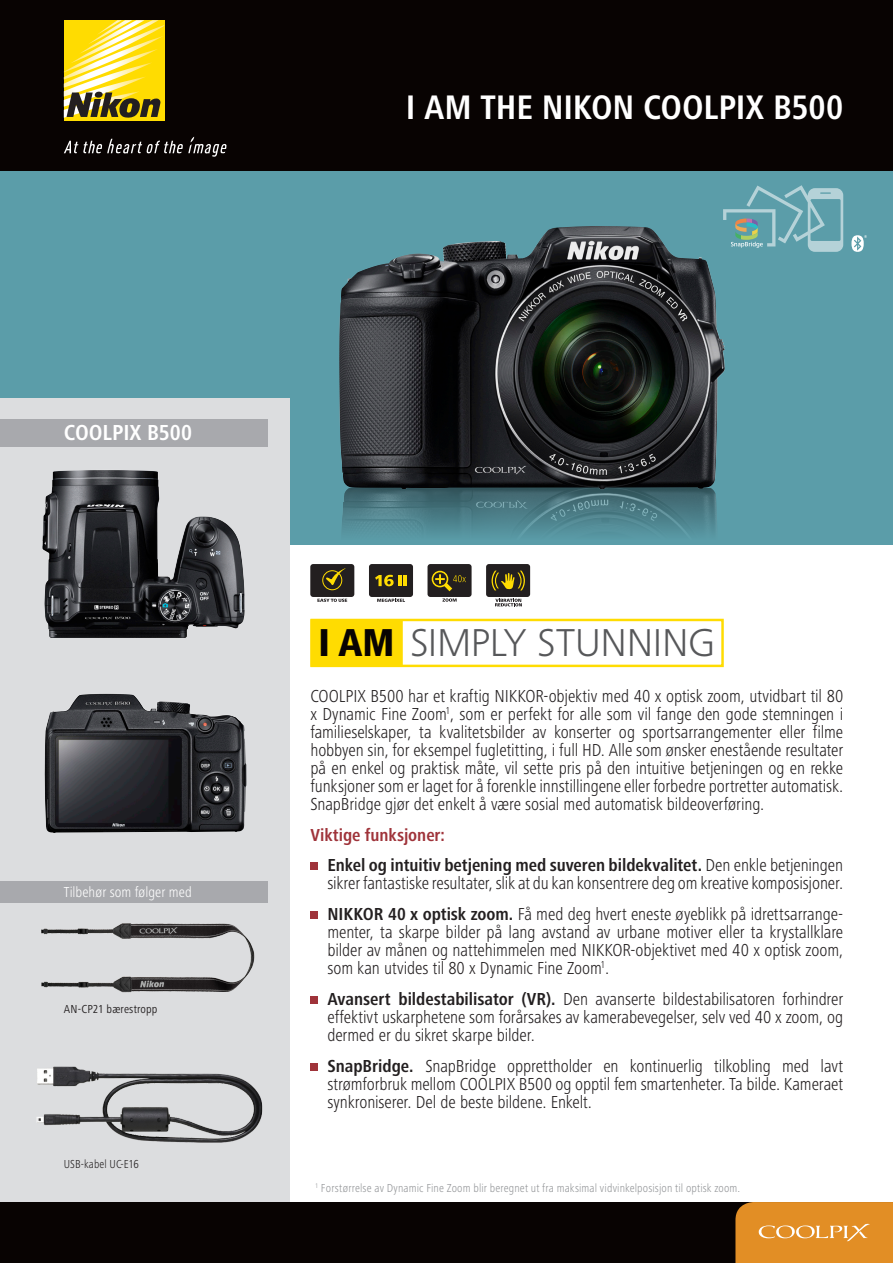
<style>
.page{position:relative;width:893px;height:1263px;background:#fff}
.page>*{position:absolute;margin:0;border:0;box-sizing:border-box;transform-origin:0 0}
.t1{font:300 40.35px "Frutiger Next LTW1 G";letter-spacing:-.01em;color:#57585a}
.t2{font:700 condensed 35.25px "Frutiger Next LTW1 G";letter-spacing:-.005em;color:#fff}
.t3{font:700 condensed 22.5px "Frutiger Next LTW1 G";color:#fff}
.COPY{font:300 condensed 18px/18px "Frutiger Next LTW1 G";letter-spacing:-.005em;color:#231f20;text-align:justify}
.COPY-2{font:700 condensed 18px "Frutiger Next LTW1 G";color:#9f333a}
.t4{font:300 condensed 15px "Frutiger Next LTW1 G";letter-spacing:.005em;color:#fff}
.SPECIFICATIONS_left{font:300 condensed 12px "Frutiger Next LTW1 G";letter-spacing:.01em;color:#939598}
.t5{font:condensed 12px "Frutiger Next LTW1 G";letter-spacing:.015em;color:#231f20}
.SPECIFICATIONS_right{font:300 condensed 12px "Frutiger Next LTW1 G";letter-spacing:.005em;color:#231f20}
.s1{font-weight:800;font-stretch:condensed;color:#080302}
.s2{font-weight:700}
</style>
<div class="page">
<div style="left:0;top:170px;width:893px;height:374px;background:#5b9da9"></div>
<div style="left:0;top:398px;width:289px;height:804px;background:#dcdddf"></div>
<div style="left:0;top:0;width:893px;height:170px;background:#080302"></div>
<div style="left:0;top:1202px;width:893px;height:61px;background:#080302"></div>
<svg style="left:735px;top:1202px;width:158px;height:61px;background:#e0902c"></svg>
<div style="left:64px;top:20px;width:100px;height:101px;background:#ffdc01"></div>
<svg style="left:64px;top:20px;width:100px;height:98px"></svg>
<svg style="left:64px;top:137px;width:162px;height:20px"></svg>
<div style="left:310px;top:564px;width:44px;height:33px;background:#231f20;border-radius:3px"></div>
<div style="left:322px;top:570px;width:20px;height:20px;border:1px solid #ffdc01;border-radius:50%"></div>
<svg style="left:326px;top:568px;width:19px;height:17px"></svg>
<svg style="left:317px;top:599px;width:30px;height:3px"></svg>
<div style="left:369px;top:564px;width:44px;height:33px;background:#231f20;border-radius:3px"></div>
<svg style="left:375px;top:575px;width:32px;height:11px"></svg>
<svg style="left:377px;top:599px;width:28px;height:3px"></svg>
<div style="left:427px;top:564px;width:45px;height:33px;background:#231f20;border-radius:3px"></div>
<svg style="left:442px;top:598px;width:15px;height:4px"></svg>
<svg style="left:432px;top:571px;width:34px;height:20px"></svg>
<div style="left:486px;top:564px;width:44px;height:33px;background:#231f20;border-radius:3px"></div>
<svg style="left:492px;top:571px;width:33px;height:19px"></svg>
<svg style="left:495px;top:599px;width:27px;height:7px"></svg>
<div style="left:310px;top:863px;width:8px;height:7px;background:#9f333a"></div>
<div style="left:310px;top:911px;width:8px;height:8px;background:#9f333a"></div>
<div style="left:310px;top:996px;width:8px;height:7px;background:#9f333a"></div>
<div style="left:310px;top:1063px;width:8px;height:7px;background:#9f333a"></div>
<div style="left:0;top:420px;width:268px;height:27px;background:#a8a9ad"></div>
<div style="left:0;top:881px;width:268px;height:21px;background:#a8a9ad"></div>
<img style="left:45px;top:694px;width:201px;height:139px">
<img style="left:42px;top:470px;width:203px;height:168px">
<img style="left:36px;top:1066px;width:227px;height:77px">
<svg style="left:851px;top:235px;width:16px;height:17px"></svg>
<svg style="left:723px;top:185px;width:120px;height:67px"></svg>
<img style="left:342px;top:489px;width:375px;height:45px">
<img style="left:339px;top:226px;width:378px;height:263px">
<img style="left:41px;top:923px;width:214px;height:70px">
<div style="left:310px;top:619px;width:414px;height:48px;border:2px solid #ffdc01"></div>
<div style="left:310px;top:619px;width:93px;height:48px;background:#ffdc01;border:1px solid #ffdc01"></div>
<p class="t2" style="left:406px;top:87px;width:439px">I AM THE NIKON COOLPIX B500</p>
<p class="t3" style="left:64px;top:420px;width:130px">COOLPIX B500</p>
<p class="t4" style="left:64px;top:883px;width:130px">Tilbehør som følger med</p>
<p class="t5" style="left:64px;top:1002px;width:95px">AN-CP21 bærestropp</p>
<p class="SPECIFICATIONS_right" style="left:64px;top:1157px;width:77px">USB-kabel UC-E16</p>
<p class="t1" style="left:318px;top:620px;width:398px"><span class="s1">I AM</span> SIMPLY STUNNING</p>
<p class="COPY" style="left:310px;top:687px;width:534px">COOLPIX B500 har et kraftig NIKKOR-objektiv med 40 x optisk zoom, utvidbart til 80 x Dynamic Fine Zoom<sup>1</sup>, som er perfekt for alle som vil fange den gode stemningen i familieselskaper, ta kvalitetsbilder av konserter og sportsarrangementer eller filme hobbyen sin, for eksempel fugletitting, i full HD. Alle som ønsker enestående resultater på en enkel og praktisk måte, vil sette pris på den intuitive betjeningen og en rekke funksjoner som er laget for å forenkle innstillingene eller forbedre portretter automatisk.<br>SnapBridge gjør det enkelt å være sosial med automatisk bildeoverføring.</p>
<p class="COPY-2" style="left:310px;top:824px;width:136px">Viktige funksjoner:</p>
<p class="COPY" style="left:327px;top:856px;width:517px"><span class="s2">Enkel og intuitiv betjening med suveren bildekvalitet.</span> Den enkle betjeningen sikrer fantastiske resultater, slik at du kan konsentrere deg om kreative komposisjoner.</p>
<p class="COPY" style="left:327px;top:905px;width:517px"><span class="s2">NIKKOR 40 x optisk zoom.</span> Få med deg hvert eneste øyeblikk på idrettsarrange&shy;menter, ta skarpe bilder på lang avstand av urbane motiver eller ta krystallklare bilder av månen og nattehimmelen med NIKKOR-objektivet med 40 x optisk zoom, som kan utvides til 80 x Dynamic Fine Zoom<sup>1</sup>.</p>
<p class="COPY" style="left:327px;top:990px;width:517px"><span class="s2">Avansert bildestabilisator (VR).</span> Den avanserte bildestabilisatoren forhindrer effektivt uskarphetene som forårsakes av kamerabevegelser, selv ved 40 x zoom, og dermed er du sikret skarpe bilder.</p>
<p class="COPY" style="left:327px;top:1057px;width:517px"><span class="s2">SnapBridge.</span> SnapBridge opprettholder en kontinuerlig tilkobling med lavt strømforbruk mellom COOLPIX B500 og opptil fem smartenheter. Ta bilde. Kameraet synkroniserer. Del de beste bildene. Enkelt.</p>
<p class="SPECIFICATIONS_left" style="left:315px;top:1181px;width:427px"><sup>1</sup> Forstørrelse av Dynamic Fine Zoom blir beregnet ut fra maksimal vidvinkelposisjon til optisk zoom.</p>
</div>
